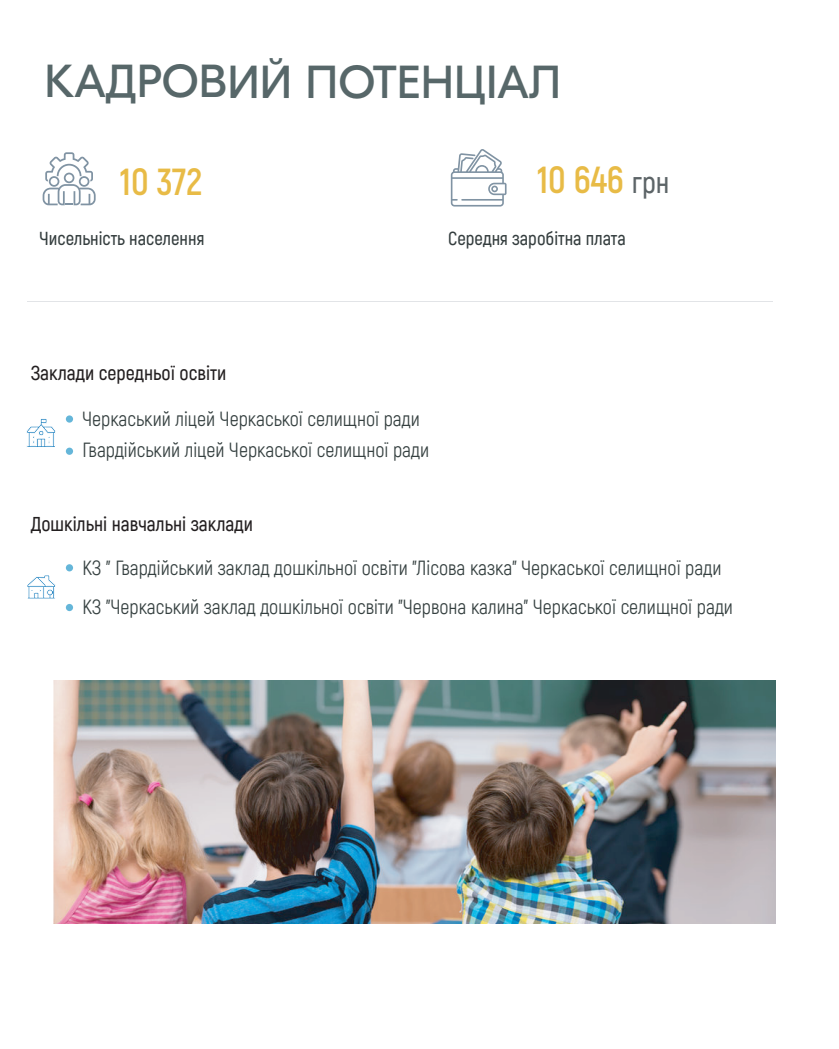
<style>
.page{position:relative;width:839px;height:1049px;background:#fff}
.page>*{position:absolute;margin:0;border:0;box-sizing:border-box;transform-origin:0 0}
.t1{font:46.25px "GT Eesti Pro Display";color:#576769}
.t2{font:700 37.5px "Akrobat";color:#e8bb46}
.t3{font:20px/31.2px "Akrobat";color:#354040}
.t4{font:600 20px "Akrobat";color:#231f20}
.t5{font:600 18.75px "Akrobat";color:#343d3e}
.s1{font-weight:600;font-size:30px;color:#5c6467}
</style>
<div class="page">
<svg style="left:43px;top:152px;width:53px;height:53px"></svg>
<svg style="left:451px;top:149px;width:55px;height:58px"></svg>
<hr style="left:28px;top:301px;width:745px;height:1px;background:#c5c9cf">
<svg style="left:66px;top:415px;width:7px;height:8px"></svg>
<div style="left:66px;top:448px;width:7px;height:7px;background:#65b6d9;border-radius:50%"></div>
<div style="left:66px;top:564px;width:7px;height:7px;background:#65b6d9;border-radius:50%"></div>
<div style="left:66px;top:604px;width:7px;height:7px;background:#65b6d9;border-radius:50%"></div>
<svg style="left:27px;top:575px;width:29px;height:24px"></svg>
<svg style="left:26px;top:419px;width:30px;height:28px"></svg>
<img style="left:53px;top:680px;width:723px;height:244px">
<h1 class="t1" style="left:44px;top:57px;width:518px">КАДРОВИЙ ПОТЕНЦІАЛ</h1>
<h2 class="t2" style="left:120px;top:159px;width:84px">10 372</h2>
<h2 class="t2" style="left:537px;top:156px;width:134px">10 646 <span class="s1">грн</span></h2>
<p class="t5" style="left:40px;top:227px;width:166px">Чисельність населення</p>
<p class="t5" style="left:448px;top:227px;width:179px">Середня заробітна плата</p>
<p class="t4" style="left:31px;top:361px;width:197px">Заклади середньої освіти</p>
<p class="t3" style="left:82px;top:403px;width:348px">Черкаський ліцей Черкаської селищної ради<br>Гвардійський ліцей Черкаської селищної ради</p>
<p class="t4" style="left:31px;top:512px;width:224px">Дошкільні навчальні заклади</p>
<p class="t3" style="left:82px;top:549px;width:652px;line-height:38.8px">КЗ " Гвардійський заклад дошкільної освіти "Лісова казка" Черкаської селищної ради<br>КЗ "Черкаський заклад дошкільної освіти "Червона калина" Черкаської селищної ради</p>
</div>
